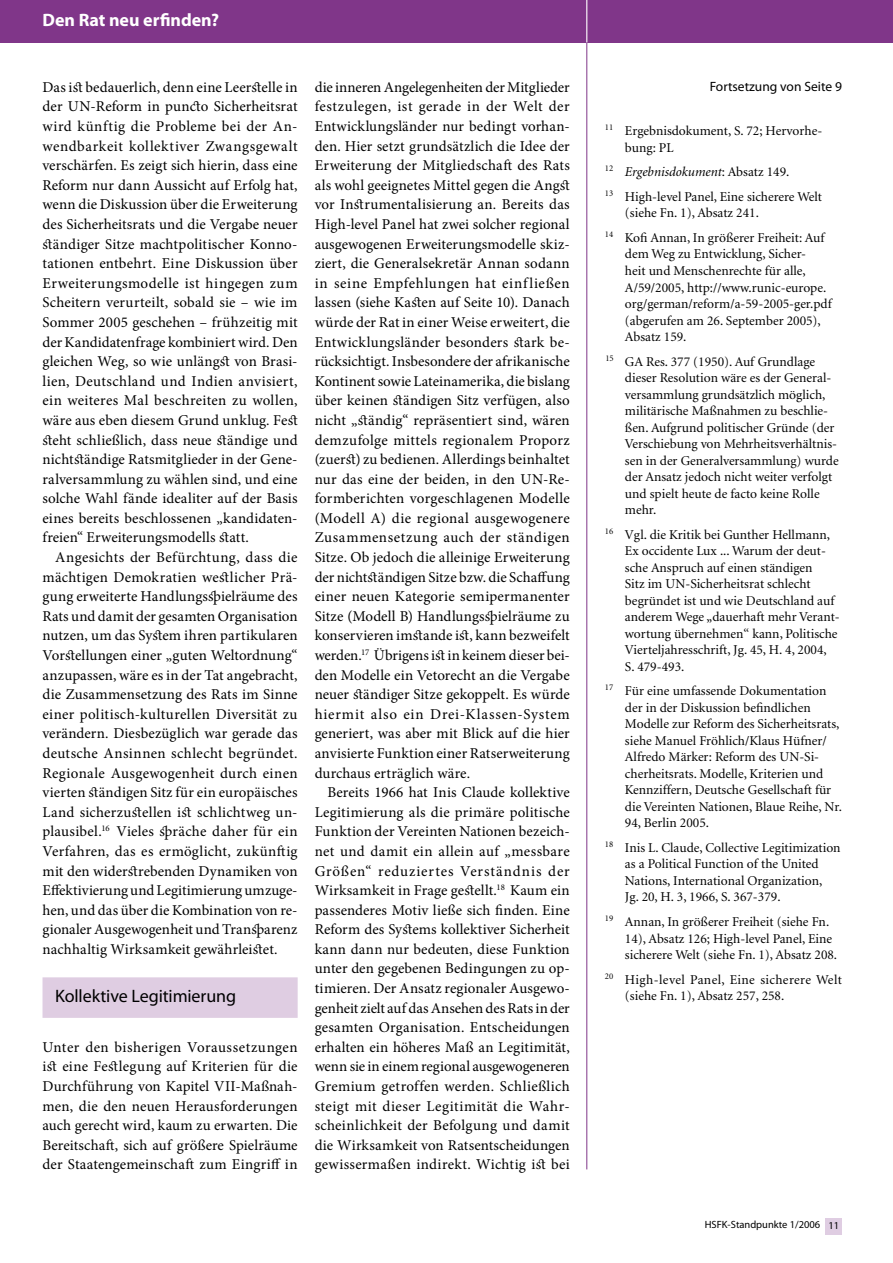
<style>
.page{position:relative;width:893px;height:1263px;background:#fff}
.page>*{position:absolute;margin:0;border:0;box-sizing:border-box;transform-origin:0 0}
.t1{font:18px "Myriad Pro";letter-spacing:-.01em;color:#000}
.t2{font:700 18px "Myriad Pro";color:#fff}
.t3{font:15px/19.6px "Minion Pro";letter-spacing:.005em;color:#000;text-align:justify}
.t4{font:13.5px/16.5px "Minion";color:#000}
.t5{font:13.5px "Myriad";color:#000}
.t6{font:10.5px "Myriad";color:#000}
.s1{font-style:italic}
</style>
<div class="page">
<div style="left:825px;top:1218px;width:17px;height:16px;background:#dfcde2"></div>
<div style="left:0;top:0;width:893px;height:43px;background:#803689"></div>
<hr style="left:586px;top:43px;width:1px;height:1126px;background:#803689">
<hr style="left:586px;top:0;width:1px;height:42px;background:#fff">
<div style="left:43px;top:977px;width:255px;height:41px;background:#dfcde2"></div>
<p class="t2" style="left:43px;top:8px;width:178px">Den Rat neu erfinden?</p>
<p class="t3" style="left:43px;top:77px;width:257px">Das ist bedauerlich, denn eine Leerstelle in der UN-Reform in puncto Sicherheitsrat wird künftig die Probleme bei der An&shy;wendbarkeit kollektiver Zwangsgewalt verschärfen. Es zeigt sich hierin, dass eine Reform nur dann Aussicht auf Erfolg hat, wenn die Diskussion über die Erweiterung des Sicherheitsrats und die Vergabe neuer ständiger Sitze machtpolitischer Konno&shy;tationen entbehrt. Eine Diskussion über Erweiterungsmodelle ist hingegen zum Scheitern verurteilt, sobald sie – wie im Sommer 2005 geschehen – frühzeitig mit der Kandidatenfrage kombiniert wird. Den gleichen Weg, so wie unlängst von Brasi&shy;lien, Deutschland und Indien anvisiert, ein weiteres Mal beschreiten zu wollen, wäre aus eben diesem Grund unklug. Fest steht schließlich, dass neue ständige und nichtständige Ratsmitglieder in der Gene&shy;ralversammlung zu wählen sind, und eine solche Wahl fände idealiter auf der Basis eines bereits beschlossenen „kandidaten&shy;freien“ Erweiterungsmodells statt.</p>
<p class="t3" style="left:43px;top:547px;width:257px;text-indent:13px">Angesichts der Befürchtung, dass die mächtigen Demokratien westlicher Prä&shy;gung erweiterte Handlungsspielräume des Rats und damit der gesamten Organisation nutzen, um das System ihren partikularen Vorstellungen einer „guten Weltordnung“ anzupassen, wäre es in der Tat angebracht, die Zusammensetzung des Rats im Sinne einer politisch-kulturellen Diversität zu verändern. Diesbezüglich war gerade das deutsche Ansinnen schlecht begründet.<br>Regionale Ausgewogenheit durch einen vierten ständigen Sitz für ein europäisches Land sicherzustellen ist schlichtweg un&shy;plausibel.<sup>16</sup> Vieles spräche daher für ein Verfahren, das es ermöglicht, zukünftig mit den widerstrebenden Dynamiken von Effektivierung und Legitimierung umzuge&shy;hen, und das über die Kombination von re&shy;gionaler Ausgewogenheit und Transparenz nachhaltig Wirksamkeit gewährleistet.</p>
<p class="t1" style="left:55px;top:985px;width:182px">Kollektive Legitimierung</p>
<p class="t3" style="left:43px;top:1037px;width:257px">Unter den bisherigen Voraussetzungen ist eine Festlegung auf Kriterien für die Durchführung von Kapitel VII-Maßnah&shy;men, die den neuen Herausforderungen auch gerecht wird, kaum zu erwarten. Die Bereitschaft, sich auf größere Spielräume der Staatengemeinschaft zum Eingriff in</p>
<p class="t3" style="left:315px;top:77px;width:257px">die inneren Angelegenheiten der Mitglieder festzulegen, ist gerade in der Welt der Entwicklungsländer nur bedingt vorhan&shy;den. Hier setzt grundsätzlich die Idee der Erweiterung der Mitgliedschaft des Rats als wohl geeignetes Mittel gegen die Angst vor Instrumentalisierung an. Bereits das High-level Panel hat zwei solcher regional ausgewogenen Erweiterungsmodelle skiz&shy;ziert, die Generalsekretär Annan sodann in seine Empfehlungen hat einfließen lassen (siehe Kasten auf Seite 10). Danach würde der Rat in einer Weise erweitert, die Entwicklungsländer besonders stark be&shy;rücksichtigt. Insbesondere der afrikanische Kontinent sowie Lateinamerika, die bislang über keinen ständigen Sitz verfügen, also nicht „ständig“ repräsentiert sind, wären demzufolge mittels regionalem Proporz (zuerst) zu bedienen. Allerdings beinhaltet nur das eine der beiden, in den UN-Re&shy;formberichten vorgeschlagenen Modelle (Modell A) die regional ausgewogenere Zusammensetzung auch der ständigen Sitze. Ob jedoch die alleinige Erweiterung der nichtständigen Sitze bzw. die Schaffung einer neuen Kategorie semipermanenter Sitze (Modell B) Handlungsspielräume zu konservieren imstande ist, kann bezweifelt werden.<sup>17</sup> Übrigens ist in keinem dieser bei&shy;den Modelle ein Vetorecht an die Vergabe neuer ständiger Sitze gekoppelt. Es würde hiermit also ein Drei-Klassen-System generiert, was aber mit Blick auf die hier anvisierte Funktion einer Ratserweiterung durchaus erträglich wäre.</p>
<p class="t3" style="left:315px;top:783px;width:257px;text-indent:13px">Bereits 1966 hat Inis Claude kollektive Legitimierung als die primäre politische Funktion der Vereinten Nationen bezeich&shy;net und damit ein allein auf „messbare Größen“ reduziertes Verständnis der Wirksamkeit in Frage gestellt.<sup>18</sup> Kaum ein passenderes Motiv ließe sich finden. Eine Reform des Systems kollektiver Sicherheit kann dann nur bedeuten, diese Funktion unter den gegebenen Bedingungen zu op&shy;timieren. Der Ansatz regionaler Ausgewo&shy;genheit zielt auf das Ansehen des Rats in der gesamten Organisation. Entscheidungen erhalten ein höheres Maß an Legitimität, wenn sie in einem regional ausgewogeneren Gremium getroffen werden. Schließlich steigt mit dieser Legitimität die Wahr&shy;scheinlichkeit der Befolgung und damit die Wirksamkeit von Ratsentscheidungen gewissermaßen indirekt. Wichtig ist bei</p>
<p class="t5" style="left:710px;top:80px;width:133px">Fortsetzung von Seite 9</p>
<p class="t4" style="left:625px;top:123px;width:199px;text-indent:-20px"><sup>11</sup> Ergebnisdokument, S. 72; Hervorhe&shy;bung: PL</p>
<p class="t4" style="left:605px;top:160px;width:219px;line-height:24.6px"><sup>12</sup> <span class="s1">Ergebnisdokument</span>: Absatz 149.<br><sup>13</sup> High-level Panel, Eine sicherere Welt</p>
<p class="t4" style="left:605px;top:201px;width:221px;line-height:24.6px;text-indent:20px">(siehe Fn. 1), Absatz 241.<br><sup>14</sup> Kofi Annan, In größerer Freiheit: Auf</p>
<p class="t4" style="left:625px;top:246px;width:208px">dem Weg zu Entwicklung, Sicher-<br>heit und Menschenrechte für alle,<br>A/59/2005, http://www.runic-europe. org/german/reform/a-59-2005-ger.pdf (abgerufen am 26. September 2005),<br>Absatz 159.</p>
<p class="t4" style="left:625px;top:354px;width:215px;text-indent:-20px"><sup>15</sup> GA Res. 377 (1950). Auf Grundlage dieser Resolution wäre es der General&shy;versammlung grundsätzlich möglich, militärische Maßnahmen zu beschlie&shy;ßen. Aufgrund politischer Gründe (der Verschiebung von Mehrheitsverhältnis&shy;sen in der Generalversammlung) wurde der Ansatz jedoch nicht weiter verfolgt und spielt heute de facto keine Rolle mehr.</p>
<p class="t4" style="left:625px;top:527px;width:216px;text-indent:-20px"><sup>16</sup> Vgl. die Kritik bei Gunther Hellmann, Ex occidente Lux ... Warum der deut&shy;sche Anspruch auf einen ständigen<br>Sitz im UN-Sicherheitsrat schlecht begründet ist und wie Deutschland auf anderem Wege „dauerhaft mehr Verant&shy;wortung übernehmen“ kann, Politische Vierteljahresschrift, Jg. 45, H. 4, 2004,<br>S. 479-493.</p>
<p class="t4" style="left:625px;top:683px;width:219px;text-indent:-20px"><sup>17</sup> Für eine umfassende Dokumentation der in der Diskussion befindlichen Modelle zur Reform des Sicherheitsrats, siehe Manuel Fröhlich/Klaus Hüfner/ Alfredo Märker: Reform des UN-Si&shy;cherheitsrats. Modelle, Kriterien und Kennziffern, Deutsche Gesellschaft für die Vereinten Nationen, Blaue Reihe, Nr.<br>94, Berlin 2005.</p>
<p class="t4" style="left:625px;top:840px;width:217px;text-indent:-20px"><sup>18</sup> Inis L. Claude, Collective Legitimization as a Political Function of the United Nations, International Organization,<br>Jg. 20, H. 3, 1966, S. 367-379.</p>
<p class="t4" style="left:625px;top:914px;width:214px;text-indent:-20px"><sup>19</sup> Annan, In größerer Freiheit (siehe Fn.<br>14), Absatz 126; High-level Panel, Eine sicherere Welt (siehe Fn. 1), Absatz 208.</p>
<p class="t4" style="left:625px;top:972px;width:218px;text-indent:-20px"><sup>20</sup> High-level Panel, Eine sicherere Welt (siehe Fn. 1), Absatz 257, 258.</p>
<p class="t6" style="left:705px;top:1219px;width:136px">HSFK-Standpunkte 1/2006 11</p>
</div>
